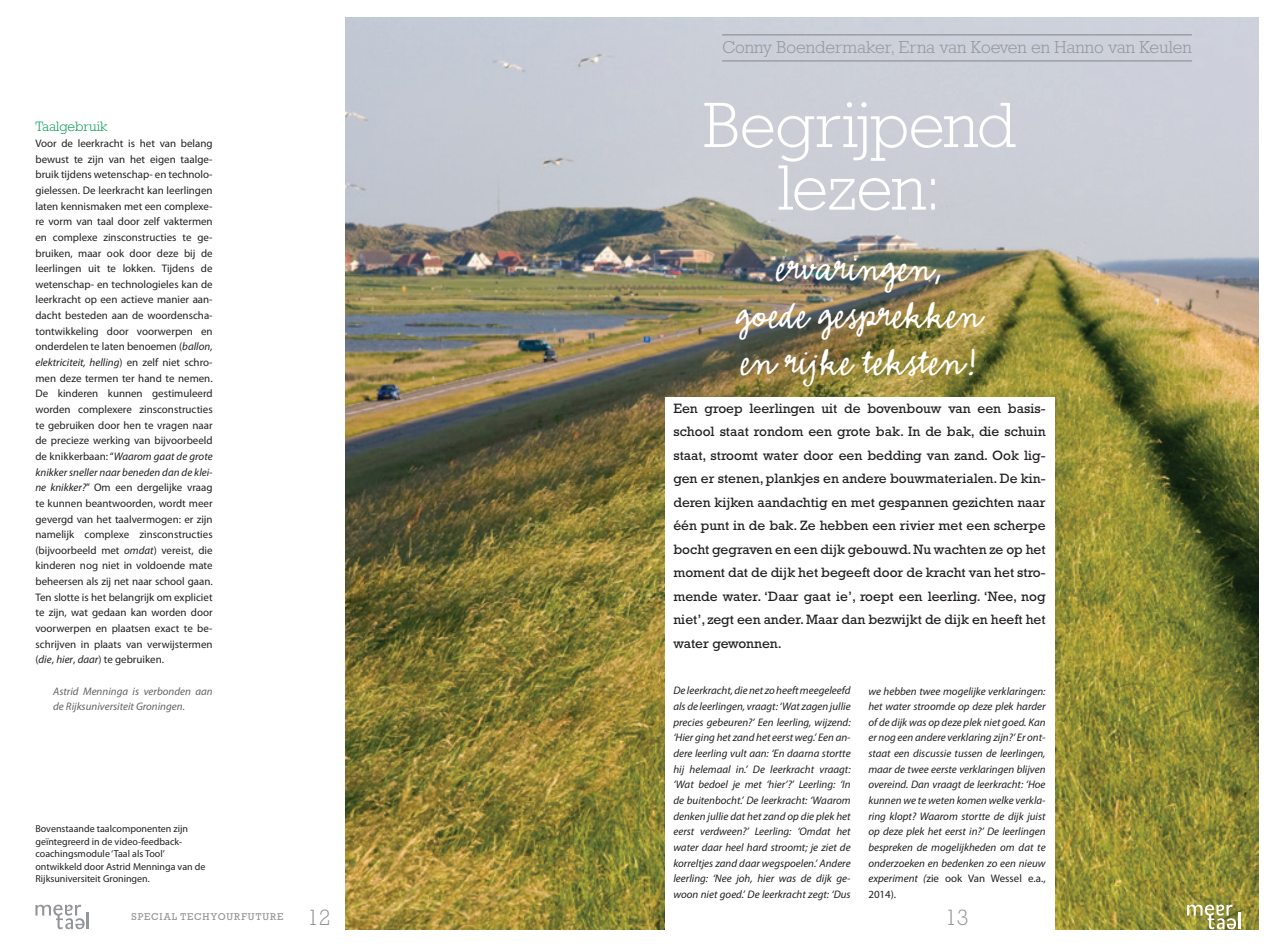
<style>
.page{position:relative;width:1276px;height:947px;background:#fff}
.page>*{position:absolute;margin:0;border:0;box-sizing:border-box;transform-origin:0 0}
.t1{font:300 65px/62.5px "Rockwell Std";letter-spacing:-.015em;color:#fff;text-align:center}
.t2{font:40px/46.9px "Emmascript MVB Std";color:#fff;text-align:center}
.t3{font:300 22.5px "Rockwell Std";color:#939598}
.t4{font:300 17.5px "Rockwell Std";color:#939598}
.t5{font:13.75px/23.5px "Rockwell Std";color:#231f20;text-align:justify}
.t6{font:300 13.75px "Rockwell Std";color:#039951}
.t7{font:11px/15.6px "Myriad Pro";color:#231f20;text-align:justify}
.t8{font:italic 11px/15.6px "Myriad Pro";color:#231f20;text-align:justify}
.t9{font:italic 11px/15.6px "Myriad Pro";color:#636366}
.t10{font:10px/12.5px "Myriad Pro";color:#231f20}
.t11{font:10px "Rockwell Std";letter-spacing:.1em;color:#939598}
.s1{font-style:italic}
.s2{font-style:normal}
</style>
<div class="page">
<img style="left:345px;top:18px;width:913px;height:910px">
<div style="left:664px;top:397px;width:390px;height:549px;background:#fff"></div>
<svg style="left:35px;top:904px;width:54px;height:24px"></svg>
<svg style="left:1187px;top:904px;width:53px;height:24px"></svg>
<hr style="left:722px;top:34px;width:469px;height:1px;background:#939598">
<hr style="left:722px;top:60px;width:469px;height:1px;background:#939598">
<p class="t6" style="left:35px;top:119px;width:73px">Taalgebruik</p>
<p class="t7" style="left:35px;top:135px;width:179px">Voor de leerkracht is het van belang bewust te zijn van het eigen taalge&shy;bruik tijdens wetenschap- en technolo&shy;gielessen. De leerkracht kan leerlingen laten kennismaken met een complexe&shy;re vorm van taal door zelf vaktermen en complexe zinsconstructies te ge&shy;bruiken, maar ook door deze bij de leerlingen uit te lokken. Tijdens de wetenschap- en technologieles kan de leerkracht op een actieve manier aan&shy;dacht besteden aan de woordenscha&shy;tontwikkeling door voorwerpen en onderdelen te laten benoemen (<span class="s1">ballon, elektriciteit, helling</span>) en zelf niet schro&shy;men deze termen ter hand te nemen.<br>De kinderen kunnen gestimuleerd worden complexere zinsconstructies te gebruiken door hen te vragen naar de precieze werking van bijvoorbeeld de knikkerbaan: “<span class="s1">Waarom gaat de grote knikker sneller naar beneden dan de klei&shy;ne knikker?</span>” Om een dergelijke vraag te kunnen beantwoorden, wordt meer gevergd van het taalvermogen: er zijn namelijk complexe zinsconstructies (bijvoorbeeld met <span class="s1">omdat</span>) vereist, die kinderen nog niet in voldoende mate beheersen als zij net naar school gaan.<br>Ten slotte is het belangrijk om expliciet te zijn, wat gedaan kan worden door voorwerpen en plaatsen exact te be&shy;schrijven in plaats van verwijstermen (<span class="s1">die</span>, <span class="s1">hier</span>, <span class="s1">daar</span>) te gebruiken.</p>
<p class="t9" style="left:53px;top:682px;width:161px">Astrid Menninga is verbonden aan de Rijksuniversiteit Groningen.</p>
<p class="t10" style="left:35px;top:822px;width:172px">Bovenstaande taalcomponenten zijn geïntegreerd in de video-feedback&shy;coachingsmodule ‘Taal als Tool’ ontwikkeld door Astrid Menninga van de Rijksuniversiteit Groningen.</p>
<h3 class="t4" style="left:722px;top:37px;width:471px">Conny Boendermaker, Erna van Koeven en Hanno van Keulen</h3>
<h1 class="t1" style="left:703px;top:93px;width:314px">Begrijpend lezen:</h1>
<h2 class="t2" style="left:737px;top:246px;width:247px">ervaringen, goede gesprekken en rijke teksten!</h2>
<p class="t5" style="left:673px;top:396px;width:374px">Een groep leerlingen uit de bovenbouw van een basis&shy;school staat rondom een grote bak. In de bak, die schuin staat, stroomt water door een bedding van zand. Ook lig&shy;gen er stenen, plankjes en andere bouwmaterialen. De kin&shy;deren kijken aandachtig en met gespannen gezichten naar één punt in de bak. Ze hebben een rivier met een scherpe bocht gegraven en een dijk gebouwd. Nu wachten ze op het moment dat de dijk het begeeft door de kracht van het stro&shy;mende water. ‘Daar gaat ie’, roept een leerling. ‘Nee, nog niet’, zegt een ander. Maar dan bezwijkt de dijk en heeft het water gewonnen.</p>
<p class="t8" style="left:673px;top:682px;width:179px">De leerkracht, die net zo heeft meegeleefd als de leerlingen, vraagt: ‘Wat zagen jullie precies gebeuren?’ Een leerling, wijzend: ‘Hier ging het zand het eerst weg.’ Een an&shy;dere leerling vult aan: ‘En daarna stortte hij helemaal in.’ De leerkracht vraagt: ‘Wat bedoel je met ‘hier’?’ Leerling: ‘In de buitenbocht.’ De leerkracht: ‘Waarom denken jullie dat het zand op die plek het eerst verdween?’ Leerling: ‘Omdat het water daar heel hard stroomt; je ziet de korreltjes zand daar wegspoelen.’ Andere leerling: ‘Nee joh, hier was de dijk ge&shy;woon niet goed.’ De leerkracht zegt: ‘Dus</p>
<p class="t8" style="left:868px;top:682px;width:179px">we hebben twee mogelijke verklaringen: het water stroomde op deze plek harder of de dijk was op deze plek niet goed. Kan er nog een andere verklaring zijn?’ Er ont&shy;staat een discussie tussen de leerlingen, maar de twee eerste verklaringen blijven overeind. Dan vraagt de leerkracht: ‘Hoe kunnen we te weten komen welke verkla&shy;ring klopt? Waarom stortte de dijk juist op deze plek het eerst in?’ De leerlingen bespreken de mogelijkheden om dat te onderzoeken en bedenken zo een nieuw experiment (<span class="s2">zie ook Van Wessel e.a., 2014).</span></p>
<p class="t11" style="left:132px;top:910px;width:153px">SPECIAL TechYourFuture</p>
<h3 class="t3" style="left:307px;top:903px;width:25px">12</h3>
<h3 class="t3" style="left:945px;top:903px;width:25px">13</h3>
</div>
